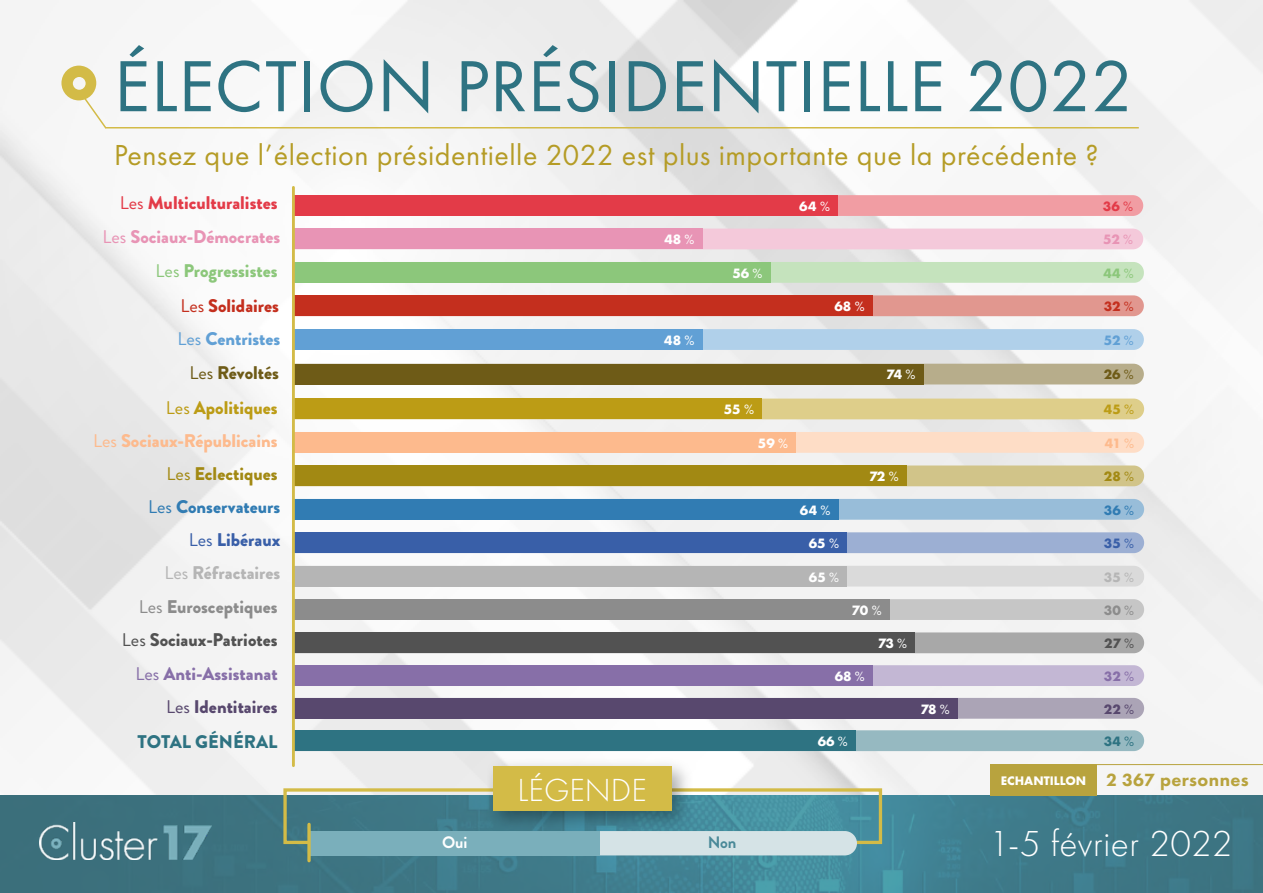
<style>
.page{position:relative;width:1263px;height:893px;background:#fff}
.page>*{position:absolute;margin:0;border:0;box-sizing:border-box;transform-origin:0 0}
.t1{font:75px "Futura PT";letter-spacing:.005em;color:#2e7382}
.t2{font:300 37.5px "Futura PT";letter-spacing:.01em;color:#fff}
.t3{font:300 33.15px "Futura PT";color:#fff}
.t4{font:30px "Futura PT";letter-spacing:.015em;color:#b59c26}
.t5{font:900 18.3px/33.9px "Brandon Grotesque";color:#e894b5;text-align:right}
.t6{font:900 18.3px/33px "Brandon Grotesque";color:#876fa8;text-align:right}
.t7{font:800 18.3px "Futura PT";letter-spacing:.02em;color:#b8a33e}
.t8{font:900 18.3px "Brandon Grotesque";color:#fdba8d}
.t9{font:900 18.3px "Brandon Grotesque";color:#e33b48}
.t10{font:900 18.3px "Brandon Grotesque";color:#525252}
.t11{font:900 18.3px "Brandon Grotesque";color:#8c8c8c}
.t12{font:900 18.3px "Brandon Grotesque";color:#317cb3}
.t13{font:900 18.3px "Brandon Grotesque";color:#b5b5b5}
.t14{font:900 18.3px "Brandon Grotesque";color:#a28913}
.t15{font:900 18.3px "Brandon Grotesque";color:#bc9c15}
.t16{font:900 18.3px "Brandon Grotesque";color:#61a0d5}
.t17{font:900 18.3px "Brandon Grotesque";color:#c42f1e}
.t18{font:900 18.3px "Brandon Grotesque";color:#2e7382}
.t19{font:900 18.3px "Brandon Grotesque";color:#6e5b17}
.t20{font:900 18.3px "Brandon Grotesque";color:#395fa8}
.t21{font:700 16.5px "Brandon Grotesque";color:#fff}
.t22{font:700 16.5px "Brandon Grotesque";color:#4a8998}
.t23{font:700 14.1px "Futura PT";color:#fff}
.t24{font:700 14.1px "Futura PT";color:#e33b48}
.t25{font:700 14.1px "Futura PT";color:#e894b5}
.t26{font:700 14.1px "Futura PT";color:#8cc77b}
.t27{font:700 14.1px "Futura PT";color:#c42f1e}
.t28{font:700 14.1px "Futura PT";color:#61a0d5}
.t29{font:700 14.1px "Futura PT";color:#6e5b17}
.t30{font:700 14.1px "Futura PT";color:#bc9c15}
.t31{font:700 14.1px "Futura PT";color:#fdba8d}
.t32{font:700 14.1px "Futura PT";color:#525252}
.t33{font:700 14.1px "Futura PT";color:#a28913}
.t34{font:700 14.1px "Futura PT";color:#317cb3}
.t35{font:700 14.1px "Futura PT";color:#395fa8}
.t36{font:700 14.1px "Futura PT";color:#b5b5b5}
.t37{font:700 14.1px "Futura PT";color:#8c8c8c}
.t38{font:700 14.1px "Futura PT";color:#876fa8}
.t39{font:700 14.1px "Futura PT";color:#58486e}
.t40{font:700 14.1px "Futura PT";color:#2e7382}
.s1{font-weight:400}
.s2{font-weight:400;color:#8cc77b}
.s3{color:#8cc77b}
.s4{font-weight:400;font-size:13.95px}
.s5{font-weight:400;color:#58486e}
.s6{color:#58486e}
.s7{font-weight:700;font-size:12.9px;color:#fff}
</style>
<div class="page">
<img style="left:0;top:0;width:1263px;height:795px">
<img style="left:0;top:795px;width:1263px;height:98px">
<img style="left:39px;top:822px;width:173px;height:38px">
<div style="left:838px;top:195px;width:305px;height:21px;background:#f19da3"></div>
<div style="left:702px;top:229px;width:441px;height:20px;background:#f4c9da"></div>
<div style="left:770px;top:262px;width:374px;height:21px;background:#c5e3bd"></div>
<div style="left:294px;top:195px;width:544px;height:21px;background:#e33b48"></div>
<div style="left:872px;top:295px;width:272px;height:21px;background:#e1978f"></div>
<div style="left:702px;top:329px;width:442px;height:21px;background:#b0d0ea"></div>
<div style="left:924px;top:364px;width:220px;height:20px;background:#b7ad8b"></div>
<div style="left:762px;top:399px;width:382px;height:20px;background:#dece8a"></div>
<div style="left:796px;top:432px;width:348px;height:21px;background:#feddc6"></div>
<div style="left:915px;top:632px;width:229px;height:21px;background:#a8a8a8"></div>
<div style="left:907px;top:465px;width:237px;height:21px;background:#d1c489"></div>
<div style="left:838px;top:499px;width:306px;height:21px;background:#98bdd9"></div>
<div style="left:847px;top:532px;width:297px;height:21px;background:#9cafd3"></div>
<div style="left:847px;top:566px;width:297px;height:20px;background:#dadada"></div>
<div style="left:889px;top:599px;width:255px;height:21px;background:#c6c6c6"></div>
<div style="left:873px;top:665px;width:271px;height:21px;background:#c3b7d4"></div>
<div style="left:958px;top:698px;width:186px;height:21px;background:#aba4b6"></div>
<div style="left:856px;top:730px;width:288px;height:21px;background:#96b9c1"></div>
<div style="left:294px;top:229px;width:408px;height:20px;background:#e894b5"></div>
<div style="left:294px;top:262px;width:476px;height:21px;background:#8cc77b"></div>
<div style="left:294px;top:295px;width:578px;height:21px;background:#c42f1e"></div>
<div style="left:294px;top:329px;width:408px;height:21px;background:#61a0d5"></div>
<div style="left:294px;top:364px;width:630px;height:20px;background:#6e5b17"></div>
<div style="left:294px;top:432px;width:502px;height:21px;background:#fdba8d"></div>
<div style="left:294px;top:632px;width:621px;height:21px;background:#525252"></div>
<div style="left:294px;top:465px;width:613px;height:21px;background:#a28913"></div>
<div style="left:294px;top:499px;width:544px;height:21px;background:#317cb3"></div>
<div style="left:294px;top:532px;width:553px;height:21px;background:#395fa8"></div>
<div style="left:294px;top:566px;width:553px;height:20px;background:#b5b5b5"></div>
<div style="left:294px;top:599px;width:595px;height:21px;background:#8c8c8c"></div>
<div style="left:294px;top:665px;width:579px;height:21px;background:#876fa8"></div>
<div style="left:294px;top:698px;width:664px;height:21px;background:#58486e"></div>
<div style="left:294px;top:730px;width:562px;height:21px;background:#2e7382"></div>
<div style="left:294px;top:399px;width:468px;height:20px;background:#bc9c15"></div>
<hr style="left:105px;top:127px;width:1034px;height:1px;background:#d3bb47">
<svg style="left:61px;top:66px;width:47px;height:64px"></svg>
<hr style="left:292px;top:187px;width:3px;height:579px;background:#d3bb47">
<div style="left:283px;top:788px;width:599px;height:56px;border:3px solid #d3bb47"></div>
<div style="left:599px;top:831px;width:258px;height:24px;background:#d5e3e6"></div>
<div style="left:309px;top:831px;width:290px;height:24px;background:#7aafbb"></div>
<svg style="left:307px;top:824px;width:4px;height:37px"></svg>
<div style="left:484px;top:757px;width:210px;height:77px;background:#000;opacity:.35"></div>
<div style="left:493px;top:766px;width:178px;height:45px;background:#d3bb47"></div>
<div style="left:990px;top:764px;width:106px;height:31px;background:#b8a33e"></div>
<hr style="left:1096px;top:764px;width:167px;height:1px;background:#b8a33e">
<h1 class="t1" style="left:114px;top:42px;width:1021px">ÉLECTION PRÉSIDENTIELLE 2022</h1>
<p class="t4" style="left:114px;top:137px;width:986px">Pensez que l’élection présidentielle 2022 est plus importante que la précédente ?</p>
<p class="t9" style="left:120px;top:190px;width:159px"><span class="s1">Les</span> Multiculturalistes</p>
<p class="t5" style="left:103px;top:220px;width:179px"><span class="s1">Les</span> Sociaux-Démocrates<br><span class="s2">Les</span> <span class="s3">Progressistes</span></p>
<p class="t23" style="left:664px;top:231px;width:32px">48 <span class="s4">%</span></p>
<p class="t23" style="left:732px;top:264px;width:32px">56 <span class="s4">%</span></p>
<p class="t23" style="left:799px;top:197px;width:32px">64 <span class="s4">%</span></p>
<p class="t24" style="left:1103px;top:197px;width:32px">36 <span class="s1">%</span></p>
<p class="t25" style="left:1103px;top:231px;width:32px">52 <span class="s4">%</span></p>
<p class="t26" style="left:1103px;top:264px;width:32px">44 <span class="s4">%</span></p>
<p class="t17" style="left:180px;top:292px;width:100px"><span class="s1">Les</span> Solidaires</p>
<p class="t16" style="left:177px;top:325px;width:104px"><span class="s1">Les</span> Centristes</p>
<p class="t19" style="left:189px;top:360px;width:91px"><span class="s1">Les</span> Révoltés</p>
<p class="t15" style="left:166px;top:395px;width:113px"><span class="s1">Les</span> Apolitiques</p>
<p class="t8" style="left:93px;top:427px;width:186px"><span class="s1">Les</span> Sociaux-Républicains</p>
<p class="t23" style="left:664px;top:331px;width:32px">48 <span class="s1">%</span></p>
<p class="t23" style="left:724px;top:401px;width:32px">55 <span class="s1">%</span></p>
<p class="t23" style="left:758px;top:434px;width:32px">59 <span class="s4">%</span></p>
<p class="t23" style="left:834px;top:297px;width:32px">68 <span class="s4">%</span></p>
<p class="t23" style="left:886px;top:366px;width:31px">74 <span class="s1">%</span></p>
<p class="t27" style="left:1104px;top:297px;width:32px">32 <span class="s4">%</span></p>
<p class="t28" style="left:1104px;top:331px;width:32px">52 <span class="s4">%</span></p>
<p class="t29" style="left:1104px;top:366px;width:32px">26 <span class="s4">%</span></p>
<p class="t30" style="left:1104px;top:401px;width:32px">45 <span class="s1">%</span></p>
<p class="t31" style="left:1105px;top:434px;width:31px">41 <span class="s1">%</span></p>
<p class="t14" style="left:167px;top:460px;width:112px"><span class="s1">Les</span> Eclectiques</p>
<p class="t12" style="left:148px;top:494px;width:134px"><span class="s1">Les</span> Conservateurs</p>
<p class="t20" style="left:189px;top:527px;width:93px"><span class="s1">Les</span> Libéraux</p>
<p class="t13" style="left:164px;top:560px;width:117px"><span class="s1">Les</span> Réfractaires</p>
<p class="t11" style="left:139px;top:594px;width:140px"><span class="s1">Les</span> Eurosceptiques</p>
<p class="t23" style="left:800px;top:501px;width:32px">64 <span class="s1">%</span></p>
<p class="t23" style="left:809px;top:534px;width:32px">65 <span class="s1">%</span></p>
<p class="t23" style="left:809px;top:568px;width:32px">65 <span class="s4">%</span></p>
<p class="t23" style="left:869px;top:467px;width:31px">72 <span class="s4">%</span></p>
<p class="t23" style="left:851px;top:601px;width:32px">70 <span class="s4">%</span></p>
<p class="t33" style="left:1104px;top:467px;width:32px">28 <span class="s4">%</span></p>
<p class="t34" style="left:1104px;top:501px;width:32px">36 <span class="s4">%</span></p>
<p class="t35" style="left:1104px;top:534px;width:32px">35 <span class="s4">%</span></p>
<p class="t36" style="left:1104px;top:568px;width:32px">35 <span class="s4">%</span></p>
<p class="t37" style="left:1104px;top:601px;width:32px">30 <span class="s4">%</span></p>
<p class="t10" style="left:122px;top:627px;width:157px"><span class="s1">Les</span> Sociaux-Patriotes</p>
<p class="t23" style="left:878px;top:634px;width:31px">73 <span class="s4">%</span></p>
<p class="t32" style="left:1104px;top:634px;width:31px">27 <span class="s1">%</span></p>
<p class="t6" style="left:135px;top:657px;width:144px"><span class="s1">Les</span> Anti-Assistanat<br><span class="s5">Les</span> <span class="s6">Identitaires</span></p>
<p class="t18" style="left:137px;top:729px;width:142px">TOTAL GÉNÉRAL</p>
<p class="t23" style="left:835px;top:667px;width:32px">68 <span class="s4">%</span></p>
<p class="t23" style="left:818px;top:732px;width:32px">66 <span class="s4">%</span></p>
<p class="t23" style="left:921px;top:700px;width:31px">78 <span class="s4">%</span></p>
<p class="t38" style="left:1104px;top:667px;width:32px">32 <span class="s1">%</span></p>
<p class="t39" style="left:1104px;top:700px;width:32px">22 <span class="s1">%</span></p>
<p class="t40" style="left:1104px;top:732px;width:32px">34 <span class="s1">%</span></p>
<p class="t3" style="left:517px;top:771px;width:131px">LÉGENDE</p>
<p class="t7" style="left:1001px;top:768px;width:249px"><span class="s7">ECHANTILLON</span> 2 367 personnes</p>
<p class="t21" style="left:442px;top:831px;width:27px">Oui</p>
<p class="t22" style="left:708px;top:831px;width:30px">Non</p>
<p class="t2" style="left:989px;top:822px;width:245px">1-5 février 2022</p>
</div>
